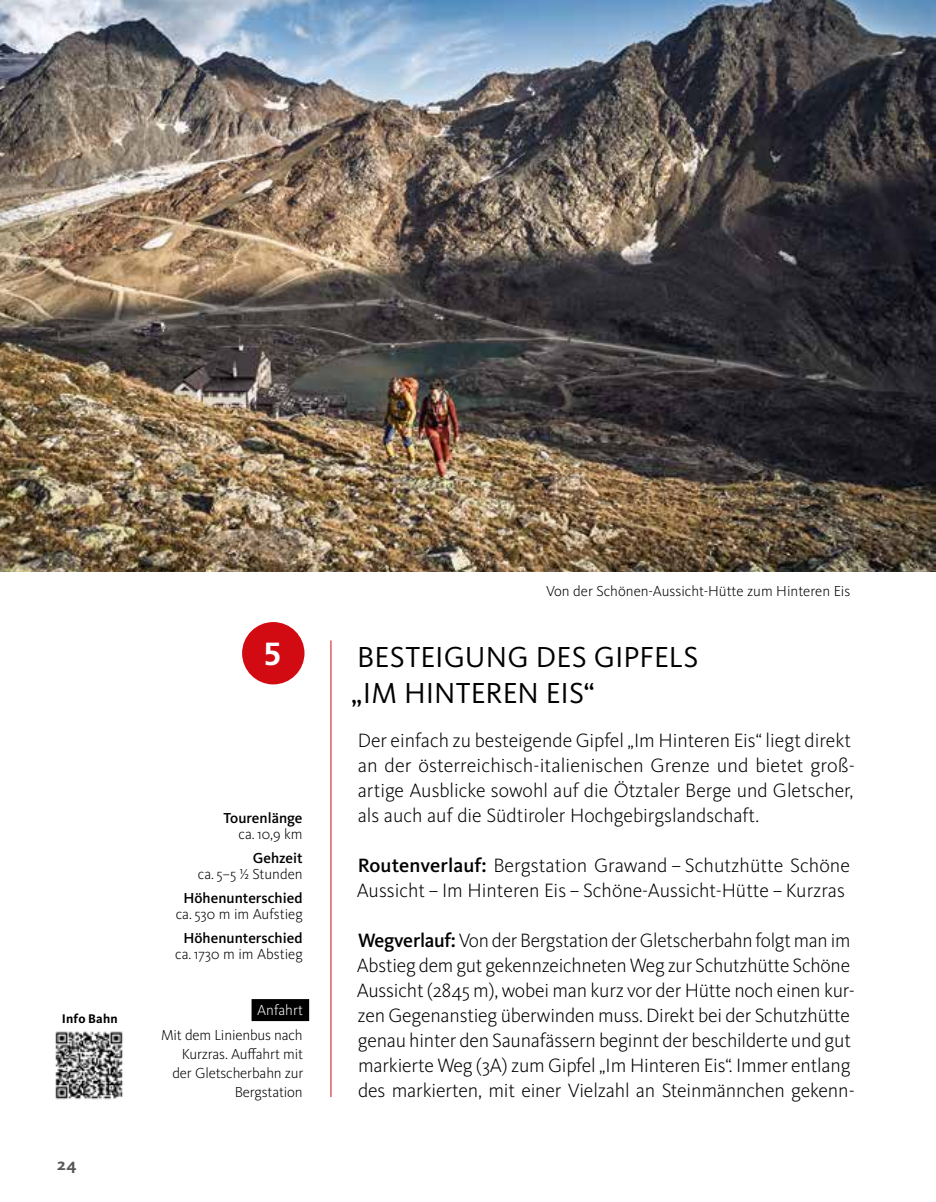
<style>
.page{position:relative;width:936px;height:1202px;background:#fff}
.page>*{position:absolute;margin:0;border:0;box-sizing:border-box;transform-origin:0 0}
.t1{font:700 32px "Frutiger LT Std";color:#fff}
.t2{font:30px/36px "Kievit OT";letter-spacing:.005em;color:#000}
.t3{font:300 20px/25px "Kievit OT";letter-spacing:-.01em;color:#000}
.t4{font:700 17px "Kievit OT";color:#575756}
.t5{font:300 15px/19px "Kievit OT";letter-spacing:-.005em;color:#000;text-align:right}
.t6{font:500 15px "Kievit OT";color:#000}
.t7{font:300 15px "Kievit OT";color:#fff}
.t8{font:700 13px "Kievit OT";letter-spacing:.01em;color:#000}
.s1{font-weight:500}
</style>
<div class="page">
<img style="left:0;top:0;width:935px;height:571px">
<div style="left:251px;top:999px;width:58px;height:22px;background:#000"></div>
<div style="left:242px;top:622px;width:62px;height:62px;background:#d20a11;border-radius:50%"></div>
<hr style="left:330px;top:640px;width:1px;height:457px;background:#d20a11">
<img style="left:55px;top:1031px;width:68px;height:69px">
<h1 class="t1" style="left:263px;top:635px;width:19px">5</h1>
<p class="t8" style="left:62px;top:1011px;width:57px">Info Bahn</p>
<p class="t4" style="left:57px;top:1154px;width:21px">24</p>
<p class="t6" style="left:223px;top:810px;width:80px">Tourenlänge</p>
<p class="t5" style="left:238px;top:825px;width:66px">ca. 10,9 km</p>
<p class="t6" style="left:253px;top:849px;width:51px">Gehzeit</p>
<p class="t5" style="left:198px;top:865px;width:106px">ca. 5–5 ½ Stunden</p>
<p class="t6" style="left:183px;top:889px;width:120px">Höhenunterschied</p>
<p class="t5" style="left:176px;top:905px;width:128px">ca. 530 m im Aufstieg</p>
<p class="t6" style="left:183px;top:929px;width:120px">Höhenunterschied</p>
<p class="t5" style="left:175px;top:944px;width:129px">ca. 1730 m im Abstieg</p>
<p class="t7" style="left:257px;top:1002px;width:47px">Anfahrt</p>
<p class="t5" style="left:161px;top:1026px;width:144px">Mit dem Linienbus nach<br>Kurzras. Auffahrt mit der Gletscherbahn zur<br>Bergstation</p>
<p class="t5" style="left:546px;top:582px;width:305px">Von der Schönen-Aussicht-Hütte zum Hinteren Eis</p>
<h2 class="t2" style="left:351px;top:640px;width:349px">BESTEIGUNG DES GIPFELS „IM HINTEREN EIS“</h2>
<p class="t3" style="left:358px;top:728px;width:498px">Der einfach zu besteigende Gipfel „Im Hinteren Eis“ liegt direkt an der österreichisch-italienischen Grenze und bietet groß&shy;artige Ausblicke sowohl auf die Ötztaler Berge und Gletscher, als auch auf die Südtiroler Hochgebirgslandschaft.</p>
<p class="t3" style="left:357px;top:853px;width:494px"><span class="s1">Routenverlauf:</span> Bergstation Grawand – Schutzhütte Schöne<br>Aussicht – Im Hinteren Eis – Schöne-Aussicht-Hütte – Kurzras</p>
<p class="t3" style="left:357px;top:928px;width:499px"><span class="s1">Wegverlauf:</span> Von der Bergstation der Gletscherbahn folgt man im Abstieg dem gut gekennzeichneten Weg zur Schutzhütte Schöne Aussicht (2845 m), wobei man kurz vor der Hütte noch einen kur&shy;zen Gegenanstieg überwinden muss. Direkt bei der Schutzhütte genau hinter den Saunafässern beginnt der beschilderte und gut markierte Weg (3A) zum Gipfel „Im Hinteren Eis“. Immer entlang des markierten, mit einer Vielzahl an Steinmännchen gekenn-</p>
</div>
